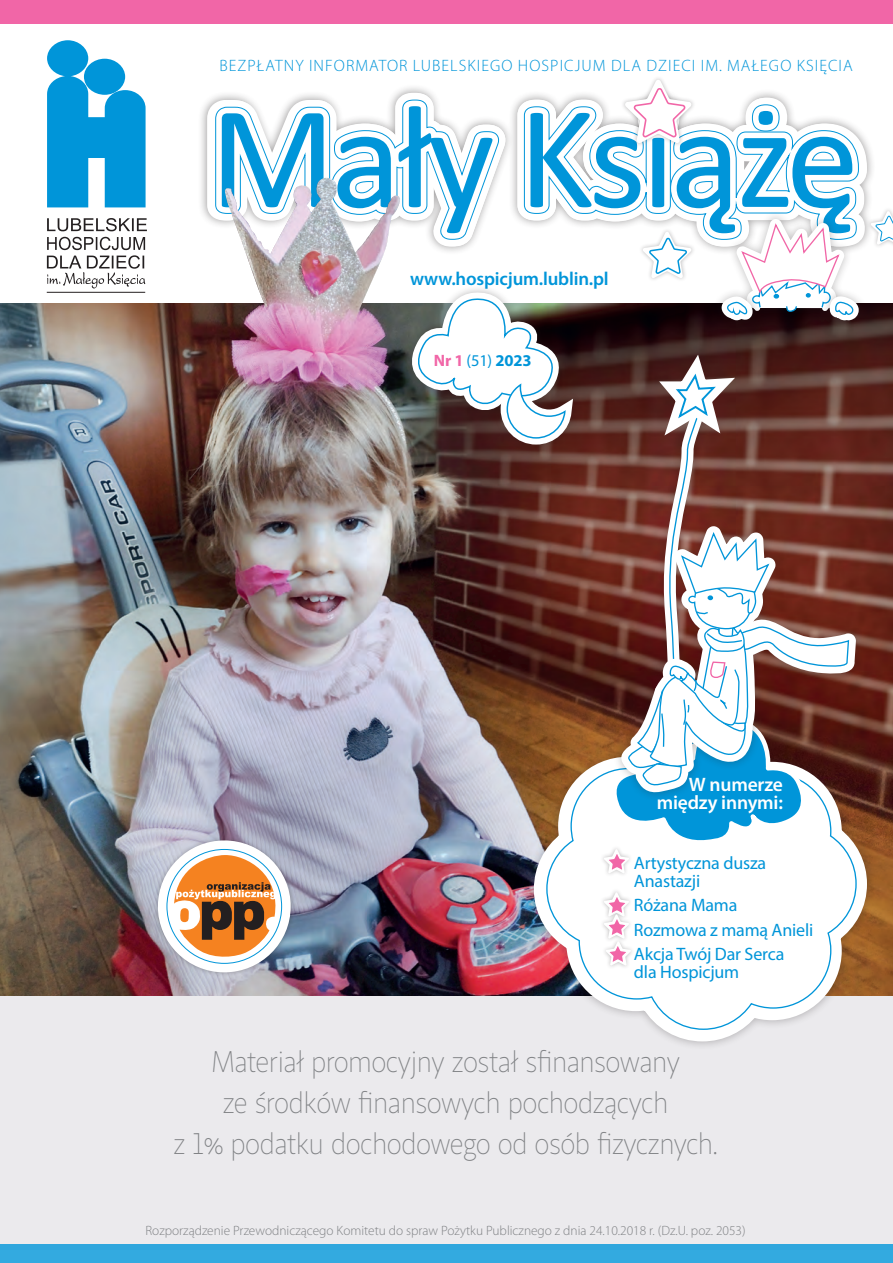
<style>
.page{position:relative;width:893px;height:1263px;background:#fff}
.page>*{position:absolute;margin:0;border:0;box-sizing:border-box;transform-origin:0 0}
.t1{font:300 30.3px/41.1px "Sana Sans";letter-spacing:-.02em;color:#808285;text-align:center;scale:.92 1}
.T_20{font:600 19.5px "Myriad Pro";letter-spacing:-.01em;color:#fff}
.T_20-2{font:600 18.75px "Myriad Pro";letter-spacing:-.01em;color:#0095d9}
.T_20-3{font:18px/18px "Myriad Pro";letter-spacing:-.01em;color:#0095d9}
.T_20-4{font:300 16.5px "Myriad Pro";letter-spacing:.065em;color:#0095d9}
.T_20-5{font:16.5px "Myriad Pro";color:#0095d9}
.t2{font:300 13.5px "Myriad Pro";color:#808285}
.s1{font-weight:700;color:#f166a7}
.s2{font-weight:700}
</style>
<div class="page">
<img style="left:0;top:304px;width:893px;height:692px">
<div style="left:0;top:996px;width:893px;height:253px;background:#ebeaed"></div>
<div style="left:0;top:0;width:893px;height:24px;background:#f166a7"></div>
<hr style="left:47px;top:292px;width:98px;height:1px;background:#231f20">
<svg style="left:47px;top:40px;width:99px;height:167px"></svg>
<svg style="left:47px;top:218px;width:100px;height:13px"></svg>
<svg style="left:47px;top:237px;width:98px;height:51px"></svg>
<div style="left:0;top:1244px;width:893px;height:19px;background:#33aae0"></div>
<div style="left:867px;top:207px;width:26px;height:42px;background:#231f20;opacity:.3"></div>
<svg style="left:871px;top:211px;width:22px;height:38px"></svg>
<div style="left:821px;top:287px;width:47px;height:42px;background:#231f20;opacity:.3"></div>
<svg style="left:862px;top:724px;width:11px;height:272px;background:#844f2d"></svg>
<div style="left:153px;top:836px;width:142px;height:141px;background:#231f20;opacity:.3"></div>
<img style="left:164px;top:80px;width:698px;height:966px">
<p class="T_20-4" style="left:219px;top:56px;width:635px">BEZPŁATNY INFORMATOR LUBELSKIEGO HOSPICJUM DLA DZIECI IM. MAŁEGO KSIĘCIA</p>
<p class="T_20-2" style="left:410px;top:267px;width:200px">www.hospicjum.lublin.pl</p>
<p class="T_20-5" style="left:434px;top:350px;width:99px"><span class="s1">Nr 1</span> (51) <span class="s2">2023</span></p>
<p class="T_20" style="left:689px;top:771px;width:96px">W numerze</p>
<p class="T_20" style="left:657px;top:789px;width:128px">między innymi:</p>
<p class="T_20-3" style="left:634px;top:853px;width:134px">Artystyczna dusza<br>Anastazji</p>
<p class="T_20-3" style="left:634px;top:896px;width:105px">Różana Mama</p>
<p class="T_20-3" style="left:634px;top:920px;width:181px">Rozmowa z mamą Anieli</p>
<p class="T_20-3" style="left:634px;top:945px;width:152px">Akcja Twój Dar Serca dla Hospicjum</p>
<p class="t1" style="left:174px;top:1042px;width:593px">Materiał promocyjny został sfinansowany<br>ze środków finansowych pochodzących<br>z 1% podatku dochodowego od osób fizycznych.</p>
<p class="t2" style="left:146px;top:1223px;width:602px">Rozporządzenie Przewodniczącego Komitetu do spraw Pożytku Publicznego z dnia 24.10.2018 r. (Dz.U. poz. 2053)</p>
</div>
